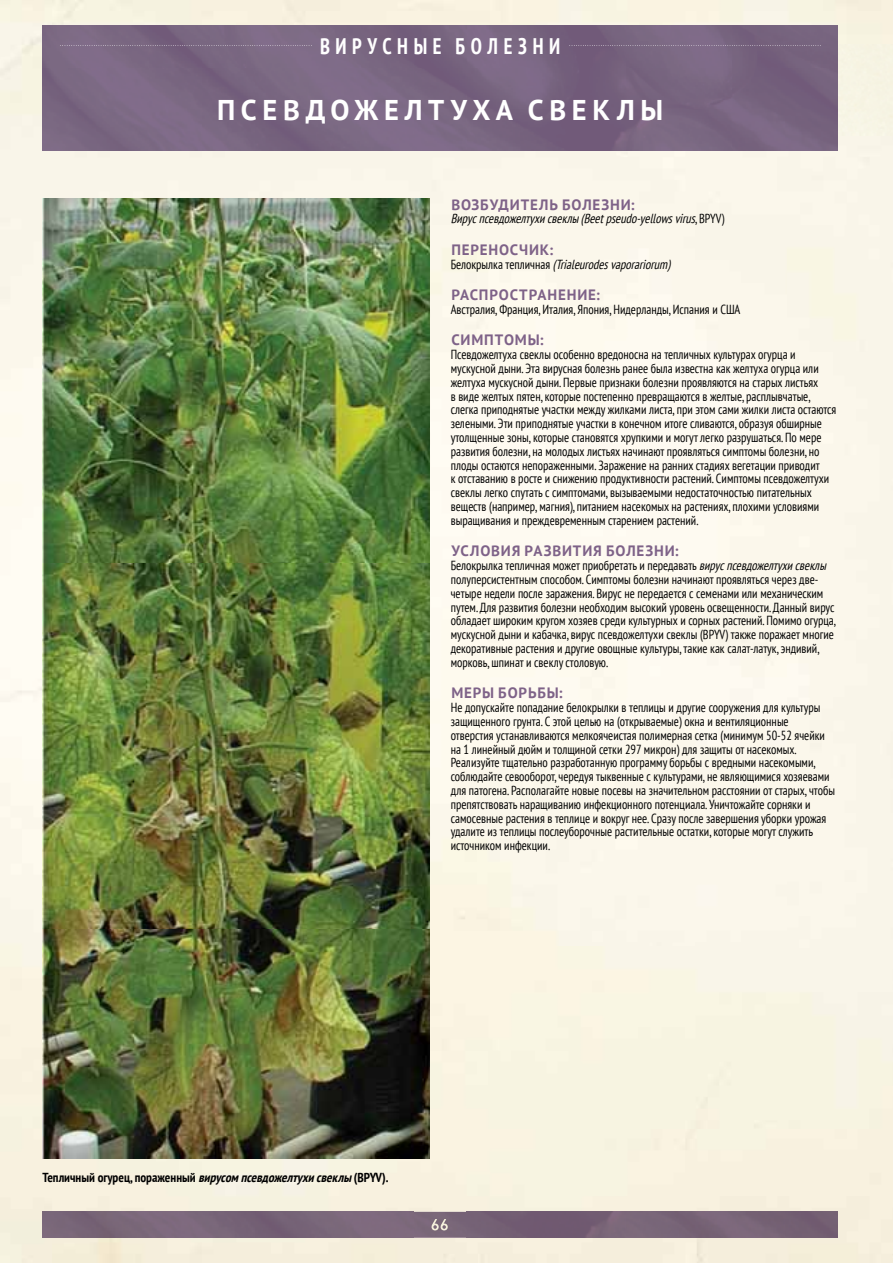
<style>
.page{position:relative;width:893px;height:1263px;background:#fff}
.page>*{position:absolute;margin:0;border:0;box-sizing:border-box;transform-origin:0 0}
.t1{font:700 28.5px "PT Sans";letter-spacing:.2em;color:#fff}
.t2{font:700 condensed 22.5px "PT Sans";letter-spacing:.28em;color:#fff;scale:.9 1}
.t3{font:700 15px "PT Sans";letter-spacing:.055em;color:#7e6288}
.t4{font:condensed 13.2px/13.8px "PT Sans";color:#000;scale:.94 1}
.t5{font:italic condensed 13.2px "PT Sans";color:#000;scale:.94 1}
.t6{font:700 condensed 13.05px "PT Sans";color:#000}
.s1{font-style:normal}
.s2{font-style:italic}
</style>
<div class="page">
<img style="left:0;top:0;width:52px;height:1263px">
<div style="left:52px;top:0;width:841px;height:44px;background:#f8f3e1"></div>
<div style="left:52px;top:135px;width:841px;height:90px;background:#f9f5e9"></div>
<div style="left:52px;top:1128px;width:841px;height:135px;background:#f7f1df"></div>
<img style="left:429px;top:225px;width:464px;height:903px">
<img style="left:43px;top:1212px;width:795px;height:25px">
<img style="left:431px;top:1219px;width:17px;height:11px">
<img style="left:43px;top:26px;width:795px;height:124px">
<svg style="left:60px;top:45px;width:252px;height:1px"></svg>
<svg style="left:569px;top:45px;width:252px;height:1px"></svg>
<img style="left:43px;top:198px;width:386px;height:960px">
<p class="t2" style="left:320px;top:31px;width:268px">ВИРУСНЫЕ БОЛЕЗНИ</p>
<p class="t1" style="left:217px;top:91px;width:448px">ПСЕВДОЖЕЛТУХА СВЕКЛЫ</p>
<p class="t3" style="left:451px;top:194px;width:185px">ВОЗБУДИТЕЛЬ БОЛЕЗНИ:</p>
<p class="t5" style="left:451px;top:210px;width:293px">Вируспсевдожелтухисвеклы (Beetpseudo-yellowsvirus<span class="s1">, B P Y V )</span></p>
<p class="t3" style="left:451px;top:240px;width:103px">ПЕРЕНОСЧИК:</p>
<p class="t5" style="left:451px;top:256px;width:239px"><span class="s1">Б ел о к р ы л к а т е п л и ч н а я</span> (Trialeurodesvaporariorum)</p>
<p class="t3" style="left:451px;top:285px;width:150px">РАСПРОСТРАНЕНИЕ:</p>
<p class="t4" style="left:451px;top:302px;width:310px">Австралия, Франция, Италия, Япония, Нидерланды, Испания и США</p>
<p class="t3" style="left:451px;top:330px;width:94px">СИМПТОМЫ:</p>
<p class="t4" style="left:451px;top:347px;width:412px">Псевдожелтуха свеклы особенно вредоносна на тепличных культурах огурца и мускусной дыни. Эта вирусная болезнь ранее была известна как желтуха огурца или желтуха мускусной дыни. Первые признаки болезни проявляются на старых листьях<br>в виде желтых пятен, которые постепенно превращаются в желтые, расплывчатые, слегка приподнятые участки между жилками листа, при этом сами жилки листа остаются зелеными. Эти приподнятые участки в конечном итоге сливаются, образуя обширные утолщенные зоны, которые становятся хрупкими и могут легко разрушаться. По мере развития болезни, на молодых листьях начинают проявляться симптомы болезни, но плоды остаются непораженными. Заражение на ранних стадиях вегетации приводит<br>к отставанию в росте и снижению продуктивности растений. Симптомы псевдожелтухи свеклы легко спутать с симптомами, вызываемыми недостаточностью питательных веществ (например, магния), питанием насекомых на растениях, плохими условиями выращивания и преждевременным старением растений.</p>
<p class="t3" style="left:451px;top:541px;width:229px">УСЛОВИЯ РАЗВИТИЯ БОЛЕЗНИ:</p>
<p class="t4" style="left:451px;top:558px;width:411px">Белокрылка тепличная может приобретать и передавать <span class="s2">вируспсевдожелтухисвеклы </span>полуперсистентным способом. Симптомы болезни начинают проявляться через две&shy;четыре недели после заражения. Вирус не передается с семенами или механическим путем. Для развития болезни необходим высокий уровень освещенности. Данный вирус обладает широким кругом хозяев среди культурных и сорных растений. Помимо огурца, мускусной дыни и кабачка, вирус псевдожелтухи свеклы (BPYV) также поражает многие декоративные растения и другие овощные культуры, такие как салат-латук, эндивий, морковь, шпинат и свеклу столовую.</p>
<p class="t3" style="left:451px;top:683px;width:113px">МЕРЫ БОРЬБЫ:</p>
<p class="t4" style="left:451px;top:700px;width:410px">Не допускайте попадание белокрылки в теплицы и другие сооружения для культуры защищенного грунта. С этой целью на (открываемые) окна и вентиляционные<br>отверстия устанавливаются мелкоячеистая полимерная сетка (минимум 50-52 ячейки на 1 линейный дюйм и толщиной сетки 297 микрон) для защиты от насекомых.<br>Реализуйте тщательно разработанную программу борьбы с вредными насекомыми, соблюдайте севооборот, чередуя тыквенные с культурами, не являющимися хозяевами для патогена. Располагайте новые посевы на значительном расстоянии от старых, чтобы препятствовать наращиванию инфекционного потенциала. Уничтожайте сорняки и самосевные растения в теплице и вокруг нее. Сразу после завершения уборки урожая удалите из теплицы послеуборочные растительные остатки, которые могут служить источником инфекции.</p>
<p class="t6" style="left:43px;top:1168px;width:348px">Тепличный огурец, пораженный <span class="s2">вирусом псевдожелтухисвеклы</span> (BPYV).</p>
</div>
